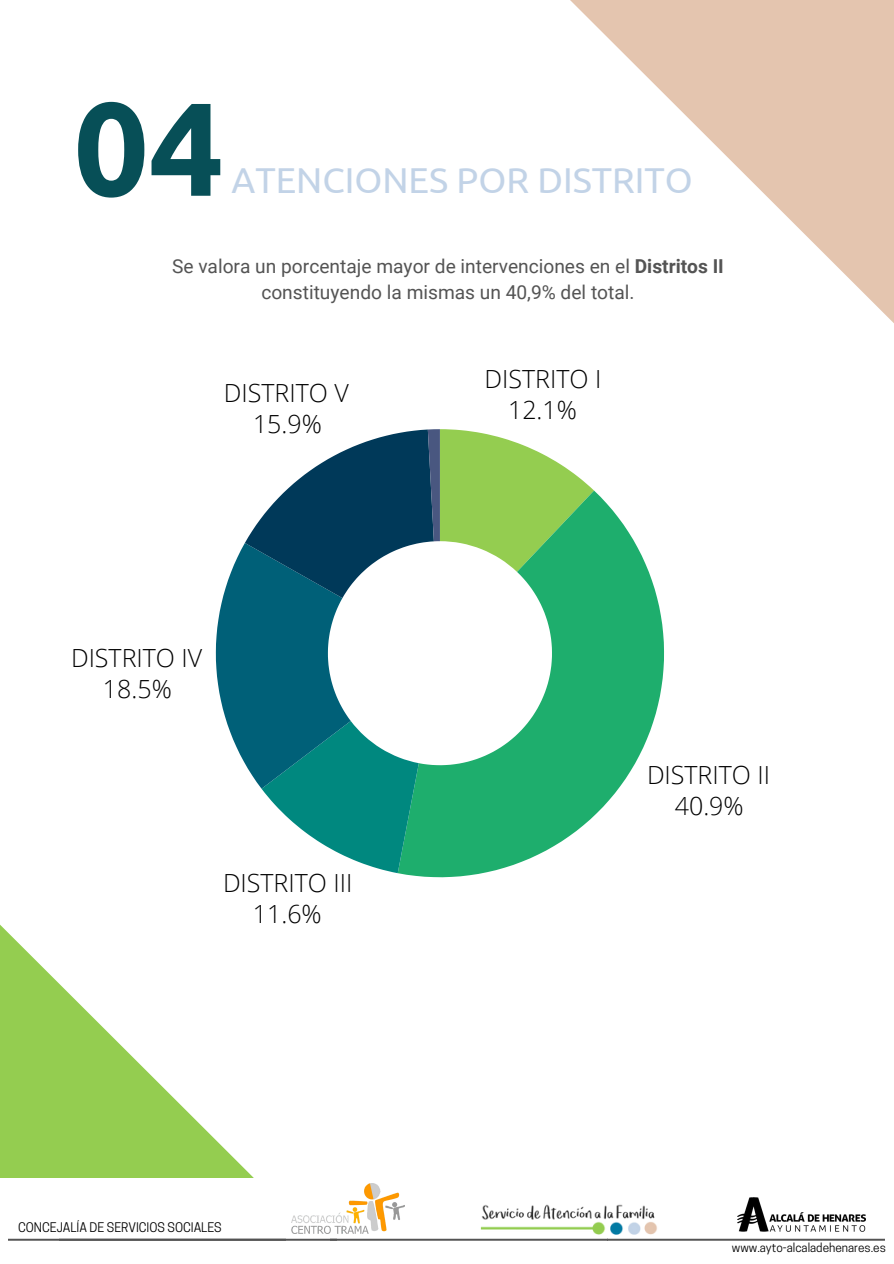
<style>
.page{position:relative;width:894px;height:1264px;background:#fff}
.page>*{position:absolute;margin:0;border:0;box-sizing:border-box;transform-origin:0 0}
.t1{font:700 132.3px "Ubuntu";color:#074f57}
.t2{font:36px "Ubuntu";color:#c2d3e7}
.t3{font:300 24.9px/31px "Open Sans";color:#000;text-align:center}
.t4{font:19.2px/25.8px "Roboto";color:#545454;text-align:center}
.t5{font:12.45px "Cooper Hewitt";color:#000}
.t6{font:11.85px "Cooper Hewitt";color:#000}
.s1{font-weight:700}
</style>
<div class="page">
<svg style="left:570px;top:0;width:323px;height:322px"></svg>
<svg style="left:0;top:647px;width:448px;height:531px"></svg>
<img style="left:480px;top:1204px;width:177px;height:28px">
<img style="left:737px;top:1197px;width:128px;height:35px">
<img style="left:292px;top:1183px;width:112px;height:49px">
<svg style="left:9px;top:1232px;width:875px;height:9px"></svg>
<svg style="left:397px;top:490px;width:267px;height:387px;fill:#1eae6d"></svg>
<svg style="left:216px;top:429px;width:378px;height:444px"></svg>
<p class="t1" style="left:74px;top:72px;width:152px">04</p>
<h3 class="t2" style="left:231px;top:159px;width:463px">ATENCIONES POR DISTRITO</h3>
<p class="t4" style="left:172px;top:253px;width:553px">Se valora un porcentaje mayor de intervenciones en el <span class="s1">Distritos II </span>constituyendo la mismas un 40,9% del total.</p>
<p class="t3" style="left:224px;top:376px;width:126px">DISTRITO V<br>15.9%</p>
<p class="t3" style="left:71px;top:642px;width:133px">DISTRITO IV<br>18.5%</p>
<p class="t3" style="left:223px;top:866px;width:131px">DISTRITO III<br>11.6%</p>
<p class="t5" style="left:18px;top:1222px;width:205px">CONCEJALÍA DE SERVICIOS SOCIALES</p>
<p class="t3" style="left:484px;top:363px;width:118px">DISTRITO I<br>12.1%</p>
<p class="t3" style="left:646px;top:759px;width:124px">DISTRITO II<br>40.9%</p>
<p class="t6" style="left:731px;top:1243px;width:155px">www.ayto-alcaladehenares.es</p>
</div>
